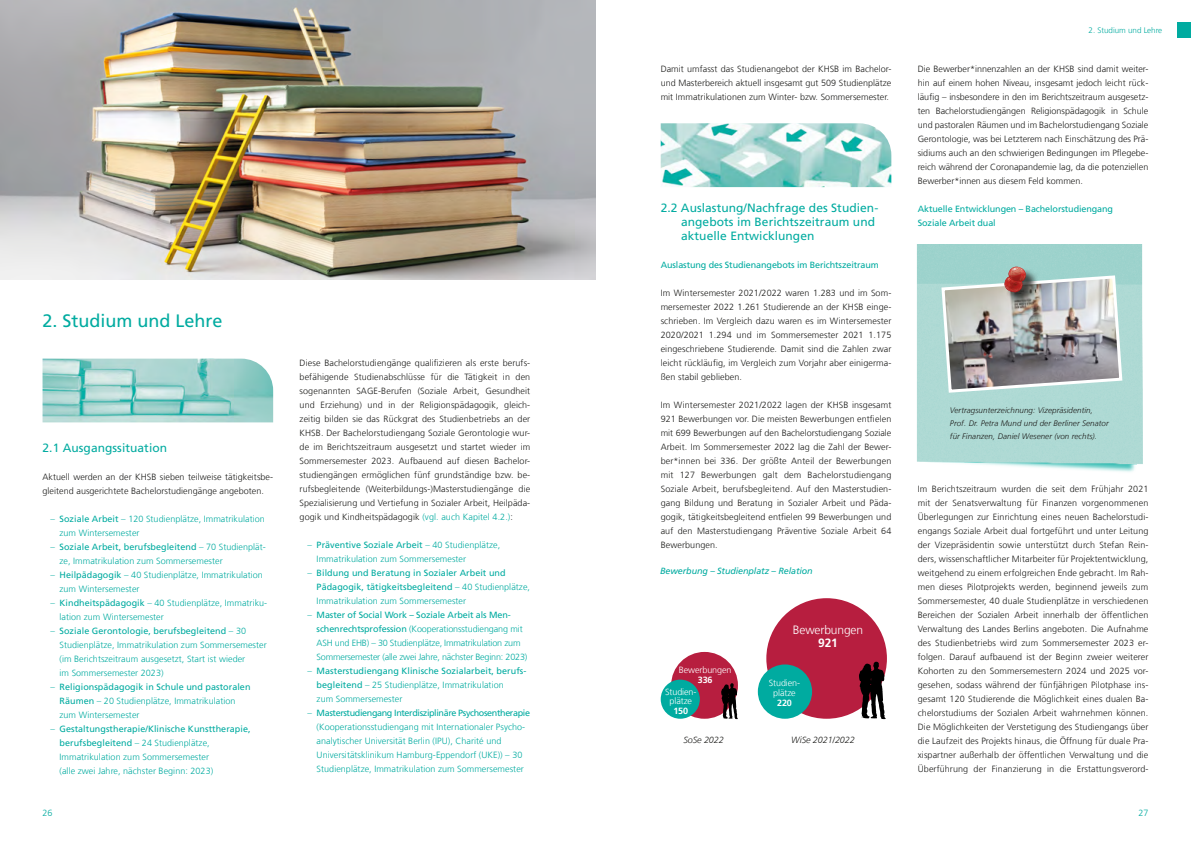
<style>
.page{position:relative;width:1191px;height:842px;background:#fff}
.page>*{position:absolute;margin:0;border:0;box-sizing:border-box;transform-origin:0 0}
.t1{font:18px "Frutiger LT Com";color:#00aba0}
.t2{font:12px/14px "Frutiger LT Com";letter-spacing:.005em;color:#00aba0}
.t3{font:300 12px "Frutiger LT Com";letter-spacing:-.01em;color:#fff}
.t4{font:700 12px "Frutiger LT Com";color:#fff}
.t5{font:300 9px/14px "Frutiger LT Com";letter-spacing:.005em;color:#1d1d1b;text-align:justify}
.t6{font:300 9px/14px "Frutiger LT Com";letter-spacing:.005em;color:#00aba0}
.t7{font:9px/14px "Frutiger LT Com";letter-spacing:.005em;color:#00aba0}
.t8{font:300 9px/14px "Frutiger LT Com";letter-spacing:-.02em;color:#00aba0}
.t9{font:300 9px/9.7px "Frutiger LT Com";letter-spacing:-.01em;color:#fff;text-align:center}
.t10{font:italic 9px "Frutiger LT Com";letter-spacing:-.01em;color:#00aba0}
.t11{font:italic 300 9px "Frutiger LT Com";letter-spacing:-.01em;color:#1d1d1b}
.t12{font:700 9px "Frutiger LT Com";letter-spacing:-.01em;color:#fff}
.t13{font:italic 300 8px/13px "Frutiger LT Com";letter-spacing:.01em;color:#1d1d1b}
.t14{font:300 8px "Frutiger LT Com";color:#00aba0}
.s1{font-weight:400}
.s2{color:#00aba0}
.s3{font-weight:300}
</style>
<div class="page">
<div style="left:1176px;top:23px;width:15px;height:15px;background:#00aba0"></div>
<img style="left:0;top:0;width:595px;height:279px">
<img style="left:43px;top:359px;width:230px;height:63px">
<img style="left:660px;top:123px;width:231px;height:64px">
<img style="left:917px;top:245px;width:226px;height:227px">
<img style="left:940px;top:267px;width:184px;height:127px">
<div style="left:671px;top:652px;width:67px;height:67px;background:#b71e3f;border-radius:50%"></div>
<div style="left:766px;top:598px;width:121px;height:121px;background:#b71e3f;border-radius:50%"></div>
<div style="left:660px;top:680px;width:40px;height:39px;background:#00aba0;border-radius:50%"></div>
<div style="left:758px;top:664px;width:54px;height:55px;background:#00aba0;border-radius:50%"></div>
<svg style="left:721px;top:683px;width:17px;height:36px"></svg>
<svg style="left:859px;top:661px;width:26px;height:58px"></svg>
<h1 class="t1" style="left:43px;top:310px;width:182px">2. Studium und Lehre</h1>
<h2 class="t2" style="left:43px;top:441px;width:126px">2.1 Ausgangssituation</h2>
<p class="t5" style="left:43px;top:470px;width:232px">Aktuell werden an der KHSB sieben teilweise tätigkeitsbe&shy;gleitend ausgerichtete Bachelorstudiengänge angeboten.</p>
<p class="t6" style="left:60px;top:512px;width:207px;text-indent:-9px">– <span class="s1">Soziale Arbeit</span> – 120 Studienplätze, Immatrikulation zum Wintersemester</p>
<p class="t6" style="left:60px;top:540px;width:208px;text-indent:-9px">– <span class="s1">Soziale Arbeit, berufsbegleitend</span> – 70 Studienplät&shy;ze, Immatrikulation zum Sommersemester</p>
<p class="t6" style="left:60px;top:568px;width:205px;text-indent:-9px">– <span class="s1">Heilpädagogik</span> – 40 Studienplätze, Immatrikulation zum Wintersemester</p>
<p class="t6" style="left:60px;top:596px;width:209px;text-indent:-9px">– <span class="s1">Kindheitspädagogik</span> – 40 Studienplätze, Immatriku&shy;lation zum Wintersemester</p>
<p class="t6" style="left:60px;top:624px;width:209px;text-indent:-9px">– <span class="s1">Soziale Gerontologie, berufsbegleitend</span> – 30<br>Studienplätze, Immatrikulation zum Sommersemester (im Berichtszeitraum ausgesetzt, Start ist wieder<br>im Sommersemester 2023)</p>
<p class="t6" style="left:60px;top:680px;width:192px;text-indent:-9px">– <span class="s1">Religionspädagogik in Schule und pastoralen<br>Räumen</span> – 20 Studienplätze, Immatrikulation zum Wintersemester</p>
<p class="t6" style="left:60px;top:722px;width:192px;text-indent:-9px">– <span class="s1">Gestaltungstherapie/Klinische Kunsttherapie, berufsbegleitend</span> – 24 Studienplätze, Immatrikulation zum Sommersemester<br>(alle zwei Jahre, nächster Beginn: 2023)</p>
<p class="t5" style="left:300px;top:356px;width:232px">Diese Bachelorstudiengänge qualifizieren als erste berufs&shy;befähigende Studienabschlüsse für die Tätigkeit in den sogenannten SAGE-Berufen (Soziale Arbeit, Gesundheit und Erziehung) und in der Religionspädagogik, gleich&shy;zeitig bilden sie das Rückgrat des Studienbetriebs an der KHSB. Der Bachelorstudiengang Soziale Gerontologie wur&shy;de im Berichtszeitraum ausgesetzt und startet wieder im Sommersemester 2023. Aufbauend auf diesen Bachelor&shy;studiengängen ermöglichen fünf grundständige bzw. be&shy;rufsbegleitende (Weiterbildungs-)Masterstudiengänge die Spezialisierung und Vertiefung in Sozialer Arbeit, Heilpäda&shy;gogik und Kindheitspädagogik <span class="s2">(vgl. auch Kapitel 4.2.)</span>:</p>
<p class="t6" style="left:317px;top:538px;width:185px;text-indent:-9px">– <span class="s1">Präventive Soziale Arbeit</span> – 40 Studienplätze,<br>Immatrikulation zum Sommersemester</p>
<p class="t7" style="left:317px;top:566px;width:215px;text-indent:-9px"><span class="s3">–</span> Bildung und Beratung in Sozialer Arbeit und<br>Pädagogik, tätigkeitsbegleitend <span class="s3">– 40 Studienplätze,<br>Immatrikulation zum Sommersemester</span></p>
<p class="t8" style="left:317px;top:608px;width:212px;text-indent:-9px">– <span class="s1">Master of Social Work – Soziale Arbeit als Men&shy;schenrechtsprofession</span> (Kooperationsstudiengang mit ASH und EHB) – 30 Studienplätze, Immatrikulation zum Sommersemester (alle zwei Jahre, nächster Beginn: 2023)</p>
<p class="t7" style="left:317px;top:664px;width:211px;text-indent:-9px"><span class="s3">–</span> Masterstudiengang Klinische Sozialarbeit, berufs&shy;begleitend <span class="s3">– 25 Studienplätze, Immatrikulation<br>zum Sommersemester</span></p>
<p class="t6" style="left:317px;top:706px;width:215px;text-indent:-9px">– <span class="s1">Masterstudiengang Interdisziplinäre Psychosentherapie </span>(Kooperationsstudiengang mit Internationaler Psycho&shy;analytischer Universität Berlin (IPU), Charité und Universitätsklinikum Hamburg-Eppendorf (UKE)) – 30<br>Studienplätze, Immatrikulation zum Sommersemester</p>
<p class="t5" style="left:660px;top:62px;width:232px">Damit umfasst das Studienangebot der KHSB im Bachelor&shy;und Masterbereich aktuell insgesamt gut 509 Studienplätze mit Immatrikulationen zum Winter- bzw. Sommersemester.</p>
<h2 class="t2" style="left:681px;top:201px;width:199px;text-indent:-20px">2.2 Auslastung/Nachfrage des Studien&shy;angebots im Berichtszeitraum und aktuelle Entwicklungen</h2>
<p class="t7" style="left:660px;top:258px;width:220px">Auslastung des Studienangebots im Berichtszeitraum</p>
<p class="t5" style="left:660px;top:286px;width:232px">Im Wintersemester 2021/2022 waren 1.283 und im Som&shy;mersemester 2022 1.261 Studierende an der KHSB einge&shy;schrieben. Im Vergleich dazu waren es im Wintersemester 2020/2021 1.294 und im Sommersemester 2021 1.175 eingeschriebene Studierende. Damit sind die Zahlen zwar leicht rückläufig, im Vergleich zum Vorjahr aber einigerma&shy;ßen stabil geblieben.</p>
<p class="t5" style="left:660px;top:398px;width:232px">Im Wintersemester 2021/2022 lagen der KHSB insgesamt 921 Bewerbungen vor. Die meisten Bewerbungen entfielen mit 699 Bewerbungen auf den Bachelorstudiengang Soziale Arbeit. Im Sommersemester 2022 lag die Zahl der Bewer&shy;ber*innen bei 336. Der größte Anteil der Bewerbungen mit 127 Bewerbungen galt dem Bachelorstudiengang Soziale Arbeit, berufsbegleitend. Auf den Masterstudien&shy;gang Bildung und Beratung in Sozialer Arbeit und Päda&shy;gogik, tätigkeitsbegleitend entfielen 99 Bewerbungen und auf den Masterstudiengang Präventive Soziale Arbeit 64<br>Bewerbungen.</p>
<p class="t10" style="left:660px;top:565px;width:154px">Bewerbung – Studienplatz – Relation</p>
<p class="t9" style="left:679px;top:665px;width:54px">Bewerbungen</p>
<p class="t12" style="left:698px;top:674px;width:16px">336</p>
<p class="t9" style="left:665px;top:687px;width:33px">Studien&shy;plätze</p>
<p class="t12" style="left:673px;top:706px;width:16px">150</p>
<h2 class="t3" style="left:793px;top:622px;width:72px">Bewerbungen</h2>
<h2 class="t4" style="left:818px;top:635px;width:21px">921</h2>
<p class="t9" style="left:769px;top:678px;width:33px">Studien&shy;plätze</p>
<p class="t12" style="left:777px;top:697px;width:16px">220</p>
<p class="t11" style="left:683px;top:735px;width:42px">SoSe 2022</p>
<p class="t11" style="left:791px;top:735px;width:65px">WiSe 2021/2022</p>
<p class="t14" style="left:1088px;top:26px;width:75px">2. Studium und Lehre</p>
<p class="t5" style="left:917px;top:62px;width:232px">Die Bewerber*innenzahlen an der KHSB sind damit weiter&shy;hin auf einem hohen Niveau, insgesamt jedoch leicht rück&shy;läufig – insbesondere in den im Berichtszeitraum ausgesetz&shy;ten Bachelorstudiengängen Religionspädagogik in Schule und pastoralen Räumen und im Bachelorstudiengang Soziale Gerontologie, was bei Letzterem nach Einschätzung des Prä&shy;sidiums auch an den schwierigen Bedingungen im Pflegebe&shy;reich während der Coronapandemie lag, da die potenziellen Bewerber*innen aus diesem Feld kommen.</p>
<p class="t7" style="left:917px;top:202px;width:197px">Aktuelle Entwicklungen – Bachelorstudiengang<br>Soziale Arbeit dual</p>
<p class="t13" style="left:950px;top:404px;width:160px">Vertragsunterzeichnung: Vizepräsidentin,<br>Prof. Dr. Petra Mund und der Berliner Senator für Finanzen, Daniel Wesener (von rechts).</p>
<p class="t5" style="left:917px;top:482px;width:232px">Im Berichtszeitraum wurden die seit dem Frühjahr 2021 mit der Senatsverwaltung für Finanzen vorgenommenen Überlegungen zur Einrichtung eines neuen Bachelorstudi&shy;engangs Soziale Arbeit dual fortgeführt und unter Leitung der Vizepräsidentin sowie unterstützt durch Stefan Rein&shy;ders, wissenschaftlicher Mitarbeiter für Projektentwicklung, weitgehend zu einem erfolgreichen Ende gebracht. Im Rah&shy;men dieses Pilotprojekts werden, beginnend jeweils zum Sommersemester, 40 duale Studienplätze in verschiedenen Bereichen der Sozialen Arbeit innerhalb der öffentlichen Verwaltung des Landes Berlins angeboten. Die Aufnahme des Studienbetriebs wird zum Sommersemester 2023 er&shy;folgen. Darauf aufbauend ist der Beginn zweier weiterer Kohorten zu den Sommersemestern 2024 und 2025 vor&shy;gesehen, sodass während der fünfjährigen Pilotphase ins&shy;gesamt 120 Studierende die Möglichkeit eines dualen Ba&shy;chelorstudiums der Sozialen Arbeit wahrnehmen können.<br>Die Möglichkeiten der Verstetigung des Studiengangs über die Laufzeit des Projekts hinaus, die Öffnung für duale Pra&shy;xispartner außerhalb der öffentlichen Verwaltung und die Überführung der Finanzierung in die Erstattungsverord-</p>
<p class="t6" style="left:43px;top:806px;width:12px">26</p>
<p class="t6" style="left:1138px;top:806px;width:12px">27</p>
</div>
